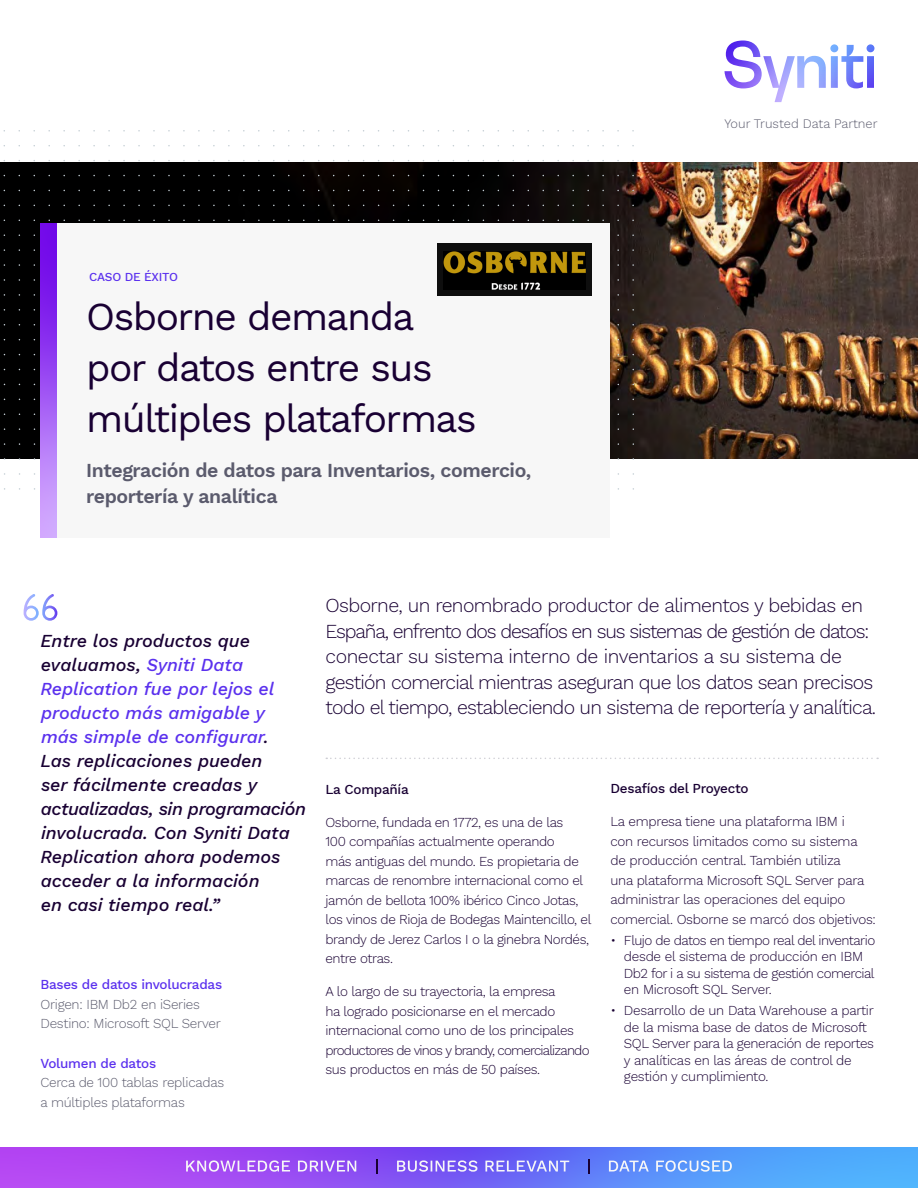
<style>
.page{position:relative;width:918px;height:1188px;background:#fff}
.page>*{position:absolute;margin:0;border:0;box-sizing:border-box;transform-origin:0 0}
.t1{font:39px/51px "Work Sans";letter-spacing:-.04em;color:#190033}
.t2{font:300 19.5px/25.5px "Work Sans";letter-spacing:-.04em;color:#190033}
.t3{font:600 19.5px/25.5px "Work Sans";letter-spacing:-.02em;color:#5b5b6d}
.t4{font:italic 500 18px/24px "Work Sans";color:#190033}
.t5{font:300 13.5px/19.5px "Work Sans";letter-spacing:-.03em;color:#190033}
.t6{font:300 13.5px/19.5px "Work Sans";letter-spacing:-.02em;color:#5b5b6d}
.t7{font:500 13.5px "Work Sans";letter-spacing:-.02em;color:#5b31ee}
.t8{font:500 13.5px "Work Sans";letter-spacing:-.02em;color:#190033}
.t9{font:300 12.75px "Work Sans";color:#5b5b6d}
.t10{font:500 12px "Work Sans";letter-spacing:-.02em;color:#5b31ee}
.s1{color:#5b31ee}
</style>
<div class="page">
<svg style="left:0;top:1148px;width:918px;height:40px;background:#7b6df6"></svg>
<svg style="left:609px;top:1160px;width:123px;height:12px"></svg>
<svg style="left:588px;top:1159px;width:1px;height:14px"></svg>
<svg style="left:397px;top:1160px;width:172px;height:12px"></svg>
<svg style="left:376px;top:1159px;width:1px;height:14px"></svg>
<svg style="left:186px;top:1160px;width:170px;height:12px"></svg>
<svg style="left:724px;top:40px;width:150px;height:62px"></svg>
<svg style="left:24px;top:594px;width:33px;height:27px"></svg>
<svg style="left:326px;top:758px;width:547px;height:1px"></svg>
<img style="left:0;top:162px;width:918px;height:297px">
<div style="left:40px;top:224px;width:570px;height:314px;background:#f7f7f7"></div>
<div style="left:40px;top:224px;width:17px;height:314px;background:linear-gradient(to bottom,#6500e7,#d5b0ff)"></div>
<div style="left:438px;top:243px;width:154px;height:52px;background:#0e0e0e"></div>
<img style="left:443px;top:251px;width:143px;height:38px">
<p class="t10" style="left:89px;top:268px;width:90px">CASO DE ÉXITO</p>
<h1 class="t1" style="left:86px;top:290px;width:392px">Osborne demanda por datos entre sus múltiples plataformas</h1>
<h2 class="t3" style="left:86px;top:457px;width:446px">Integración de datos para Inventarios, comercio, reportería y analítica</h2>
<p class="t9" style="left:724px;top:114px;width:155px">Your Trusted Data Partner</p>
<p class="t4" style="left:40px;top:628px;width:267px">Entre los productos que evaluamos, <span class="s1">Syniti Data<br>Replication fue por lejos el producto más amigable y más simple de configurar</span>.<br>Las replicaciones pueden<br>ser fácilmente creadas y actualizadas, sin programación involucrada. Con Syniti Data<br>Replication ahora podemos acceder a la información<br>en casi tiempo real.”</p>
<p class="t7" style="left:41px;top:974px;width:183px">Bases de datos involucradas</p>
<p class="t6" style="left:41px;top:994px;width:182px">Origen: IBM Db2 en iSeries<br>Destino: Microsoft SQL Server</p>
<p class="t7" style="left:41px;top:1053px;width:117px">Volumen de datos</p>
<p class="t6" style="left:41px;top:1072px;width:185px">Cerca de 100 tablas replicadas a múltiples plataformas</p>
<p class="t2" style="left:326px;top:592px;width:552px">Osborne, un renombrado productor de alimentos y bebidas en España, enfrento dos desafíos en sus sistemas de gestión de datos: conectar su sistema interno de inventarios a su sistema de gestión comercial mientras aseguran que los datos sean precisos todo el tiempo, estableciendo un sistema de reportería y analítica.</p>
<p class="t8" style="left:326px;top:779px;width:85px">La Compañía</p>
<p class="t5" style="left:326px;top:812px;width:267px">Osborne, fundada en 1772, es una de las<br>100 compañías actualmente operando<br>más antiguas del mundo. Es propietaria de marcas de renombre internacional como el jamón de bellota 100% ibérico Cinco Jotas, los vinos de Rioja de Bodegas Maintencillo, el brandy de Jerez Carlos I o la ginebra Nordés, entre otras.</p>
<p class="t5" style="left:326px;top:981px;width:266px">A lo largo de su trayectoria, la empresa<br>ha logrado posicionarse en el mercado internacional como uno de los principales productores de vinos y brandy, comercializando sus productos en más de 50 países.</p>
<p class="t8" style="left:610px;top:779px;width:140px">Desafíos del Proyecto</p>
<p class="t5" style="left:610px;top:812px;width:267px">La empresa tiene una plataforma IBM i<br>con recursos limitados como su sistema de producción central. También utiliza<br>una plataforma Microsoft SQL Server para administrar las operaciones del equipo comercial. Osborne se marcó dos objetivos:</p>
<p class="t5" style="left:624px;top:932px;width:253px;line-height:16.5px;text-indent:-14px">• Flujo de datos en tiempo real del inventario desde el sistema de producción en IBM Db2 for i a su sistema de gestión comercial en Microsoft SQL Server.</p>
<p class="t5" style="left:624px;top:1002px;width:251px;line-height:16.5px;text-indent:-14px">• Desarrollo de un Data Warehouse a partir de la misma base de datos de Microsoft SQL Server para la generación de reportes y analíticas en las áreas de control de gestión y cumplimiento.</p>
</div>
